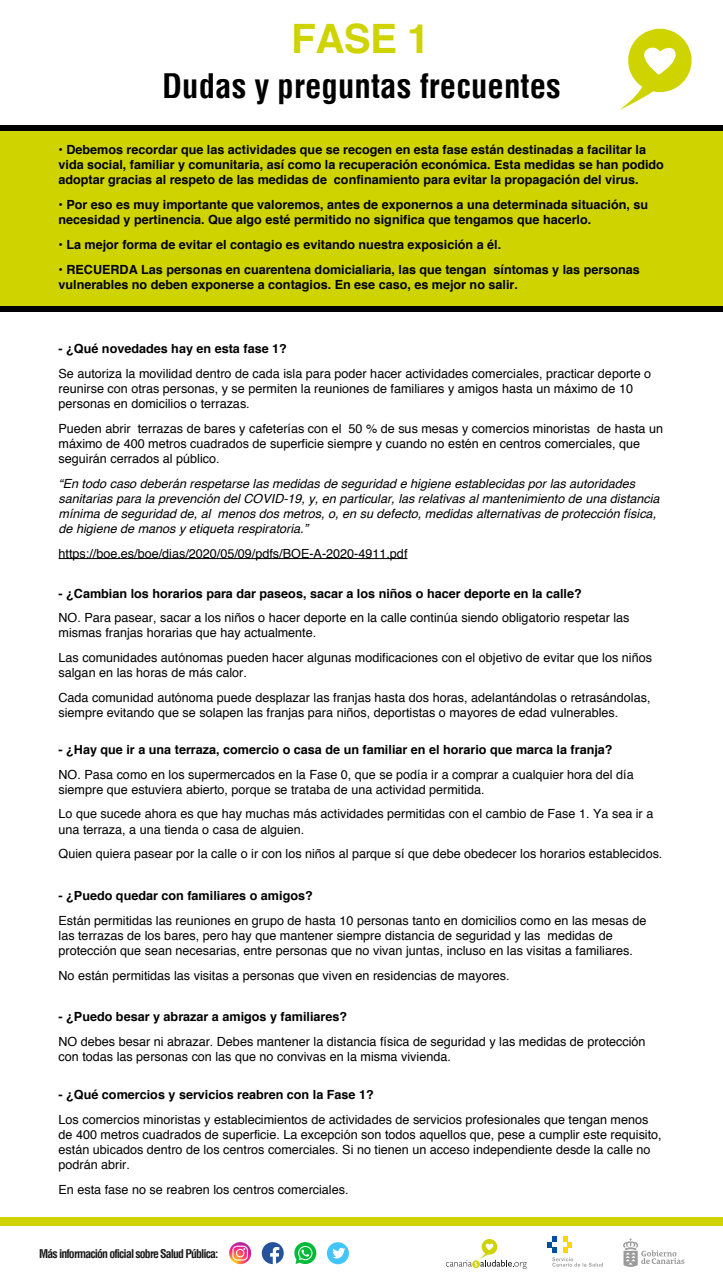
<style>
.page{position:relative;width:723px;height:1277px;background:#fff}
.page>*{position:absolute;margin:0;border:0;box-sizing:border-box;transform-origin:0 0}
.t1{font:700 40.5px "Helvetica";color:#cfd400}
.t2{font:700 condensed 33px "Helvetica";color:#000}
.t3{font:12.6px/15.1px "Helvetica";color:#000}
.t4{font:700 12.6px/15.1px "Helvetica";color:#000}
.t5{font:italic 12.6px/15.1px "Helvetica";color:#000}
.t6{font:700 condensed 11.76px "Helvetica";letter-spacing:-.075em;color:#191919}
</style>
<div class="page">
<div style="left:0;top:130px;width:723px;height:178px;background:#cfd400"></div>
<div style="left:0;top:125px;width:723px;height:5px;background:#000"></div>
<div style="left:0;top:306px;width:723px;height:5px;background:#000"></div>
<div style="left:0;top:1217px;width:723px;height:8px;background:#cfd400"></div>
<svg style="left:547px;top:1236px;width:56px;height:31px"></svg>
<svg style="left:446px;top:1239px;width:80px;height:30px"></svg>
<svg style="left:623px;top:1238px;width:61px;height:29px"></svg>
<svg style="left:261px;top:1242px;width:23px;height:22px"></svg>
<svg style="left:229px;top:1242px;width:22px;height:22px"></svg>
<svg style="left:232px;top:1246px;width:16px;height:14px"></svg>
<div style="left:327px;top:1242px;width:22px;height:22px;background:#43c5f9;border-radius:50%"></div>
<svg style="left:332px;top:1248px;width:14px;height:10px"></svg>
<svg style="left:294px;top:1242px;width:23px;height:23px"></svg>
<hr style="left:59px;top:558px;width:348px;height:1px;background:#000">
<svg style="left:619px;top:29px;width:72px;height:81px"></svg>
<h1 class="t1" style="left:291px;top:6px;width:140px">FASE 1</h1>
<h2 class="t2" style="left:162px;top:65px;width:400px">Dudas y preguntas frecuentes</h2>
<p class="t4" style="left:59px;top:142px;width:607px">• Debemos recordar que las actividades que se recogen en esta fase están destinadas a facilitar la vida social, familiar y comunitaria, así como la recuperación económica. Esta medidas se han podido adoptar gracias al respeto de las medidas de confinamiento para evitar la propagación del virus.</p>
<p class="t4" style="left:59px;top:197px;width:591px">• Por eso es muy importante que valoremos, antes de exponernos a una determinada situación, su necesidad y pertinencia. Que algo esté permitido no significa que tengamos que hacerlo.</p>
<p class="t4" style="left:59px;top:237px;width:444px">• La mejor forma de evitar el contagio es evitando nuestra exposición a él.</p>
<p class="t4" style="left:59px;top:262px;width:582px">• RECUERDA Las personas en cuarentena domicialiaria, las que tengan síntomas y las personas vulnerables no deben exponerse a contagios. En ese caso, es mejor no salir.</p>
<p class="t4" style="left:59px;top:341px;width:230px">- ¿Qué novedades hay en esta fase 1?</p>
<p class="t3" style="left:59px;top:366px;width:594px">Se autoriza la movilidad dentro de cada isla para poder hacer actividades comerciales, practicar deporte o reunirse con otras personas, y se permiten la reuniones de familiares y amigos hasta un máximo de 10 personas en domicilios o terrazas.</p>
<p class="t3" style="left:59px;top:421px;width:606px">Pueden abrir terrazas de bares y cafeterías con el 50 % de sus mesas y comercios minoristas de hasta un máximo de 400 metros cuadrados de superficie siempre y cuando no estén en centros comerciales, que seguirán cerrados al público.</p>
<p class="t5" style="left:59px;top:476px;width:602px">“En todo caso deberán respetarse las medidas de seguridad e higiene establecidas por las autoridades sanitarias para la prevención del COVID-19, y, en particular, las relativas al mantenimiento de una distancia mínima de seguridad de, al menos dos metros, o, en su defecto, medidas alternativas de protección física, de higiene de manos y etiqueta respiratoria.”</p>
<p class="t3" style="left:59px;top:546px;width:350px">https://boe.es/boe/dias/2020/05/09/pdfs/BOE-A-2020-4911.pdf</p>
<p class="t4" style="left:59px;top:586px;width:525px">- ¿Cambian los horarios para dar paseos, sacar a los niños o hacer deporte en la calle?</p>
<p class="t3" style="left:59px;top:611px;width:572px">NO. Para pasear, sacar a los niños o hacer deporte en la calle continúa siendo obligatorio respetar las mismas franjas horarias que hay actualmente.</p>
<p class="t3" style="left:59px;top:651px;width:595px">Las comunidades autónomas pueden hacer algunas modificaciones con el objetivo de evitar que los niños salgan en las horas de más calor.</p>
<p class="t3" style="left:59px;top:690px;width:593px">Cada comunidad autónoma puede desplazar las franjas hasta dos horas, adelantándolas o retrasándolas, siempre evitando que se solapen las franjas para niños, deportistas o mayores de edad vulnerables.</p>
<p class="t4" style="left:59px;top:742px;width:555px">- ¿Hay que ir a una terraza, comercio o casa de un familiar en el horario que marca la franja?</p>
<p class="t3" style="left:59px;top:767px;width:576px">NO. Pasa como en los supermercados en la Fase 0, que se podía ir a comprar a cualquier hora del día siempre que estuviera abierto, porque se trataba de una actividad permitida.</p>
<p class="t3" style="left:59px;top:807px;width:596px">Lo que sucede ahora es que hay muchas más actividades permitidas con el cambio de Fase 1. Ya sea ir a una terraza, a una tienda o casa de alguien.</p>
<p class="t3" style="left:59px;top:847px;width:605px">Quien quiera pasear por la calle o ir con los niños al parque sí que debe obedecer los horarios establecidos.</p>
<p class="t4" style="left:59px;top:888px;width:256px">- ¿Puedo quedar con familiares o amigos?</p>
<p class="t3" style="left:59px;top:913px;width:589px">Están permitidas las reuniones en grupo de hasta 10 personas tanto en domicilios como en las mesas de las terrazas de los bares, pero hay que mantener siempre distancia de seguridad y las medidas de protección que sean necesarias, entre personas que no vivan juntas, incluso en las visitas a familiares.</p>
<p class="t3" style="left:59px;top:968px;width:452px">No están permitidas las visitas a personas que viven en residencias de mayores.</p>
<p class="t4" style="left:59px;top:1009px;width:290px">- ¿Puedo besar y abrazar a amigos y familiares?</p>
<p class="t3" style="left:59px;top:1034px;width:588px">NO debes besar ni abrazar. Debes mantener la distancia física de seguridad y las medidas de protección con todas las personas con las que no convivas en la misma vivienda.</p>
<p class="t4" style="left:59px;top:1087px;width:317px">- ¿Qué comercios y servicios reabren con la Fase 1?</p>
<p class="t3" style="left:59px;top:1112px;width:604px">Los comercios minoristas y establecimientos de actividades de servicios profesionales que tengan menos de 400 metros cuadrados de superficie. La excepción son todos aquellos que, pese a cumplir este requisito, están ubicados dentro de los centros comerciales. Si no tienen un acceso independiente desde la calle no podrán abrir.</p>
<p class="t3" style="left:59px;top:1182px;width:291px">En esta fase no se reabren los centros comerciales.</p>
<p class="t6" style="left:39px;top:1247px;width:181px">Más información oficial sobre Salud Pública:</p>
</div>
